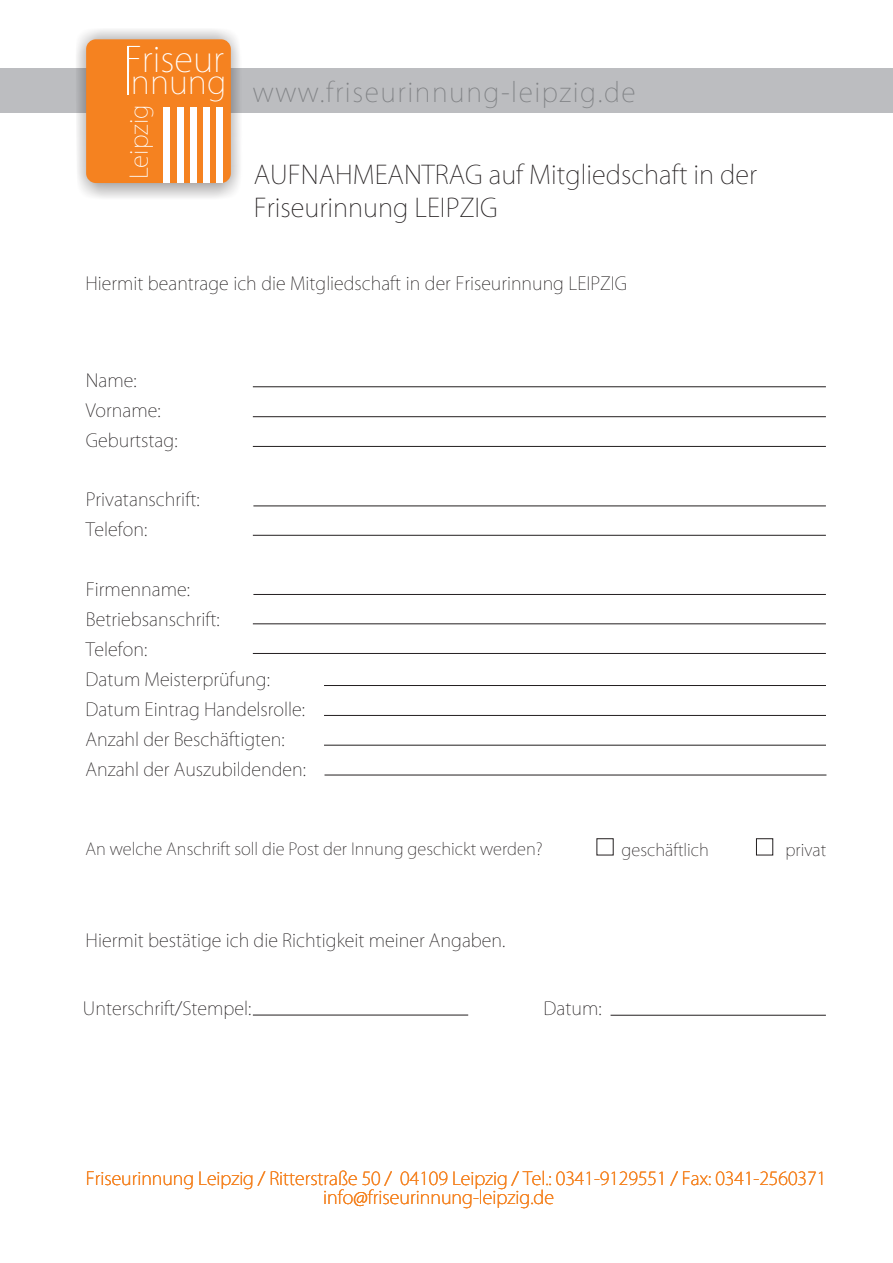
<style>
.page{position:relative;width:893px;height:1263px;background:#fff}
.page>*{position:absolute;margin:0;border:0;box-sizing:border-box;transform-origin:0 0}
.t1{font:200 34.5px "Koz Go Pro";color:#fff}
.t2{font:200 32.25px "Koz Go Pro";color:#fff}
.t3{font:200 26.55px "Koz Go Pro";letter-spacing:.06em;color:#808285}
.t4{font:200 25.5px/33.3px "Koz Go Pro";color:#231f20}
.t5{font:200 24px "Koz Go Pro";color:#fff}
.t6{font:200 18px/29.8px "Koz Go Pro";color:#231f20}
.t7{font:200 18px "Koz Go Pro";color:#f58220}
.t8{font:200 17.85px "Koz Go Pro";color:#f58220}
.t9{font:200 16.5px "Koz Go Pro";color:#231f20}
</style>
<div class="page">
<div style="left:0;top:69px;width:893px;height:44px;background:#bcbdc0"></div>
<svg style="left:75px;top:29px;width:168px;height:169px"></svg>
<div style="left:86px;top:39px;width:145px;height:144px;background:#f58220;border-radius:10px"></div>
<div style="left:216px;top:107px;width:7px;height:76px;background:#fff"></div>
<div style="left:203px;top:107px;width:7px;height:76px;background:#fff"></div>
<div style="left:190px;top:107px;width:7px;height:76px;background:#fff"></div>
<div style="left:177px;top:107px;width:6px;height:76px;background:#fff"></div>
<div style="left:164px;top:107px;width:6px;height:76px;background:#fff"></div>
<hr style="left:127px;top:46px;width:2px;height:48px;background:#fff">
<hr style="left:253px;top:386px;width:573px;height:1px;background:#231f20">
<hr style="left:253px;top:416px;width:573px;height:1px;background:#231f20">
<hr style="left:253px;top:446px;width:573px;height:1px;background:#231f20">
<hr style="left:253px;top:506px;width:573px;height:1px;background:#231f20">
<hr style="left:253px;top:535px;width:573px;height:1px;background:#231f20">
<hr style="left:324px;top:685px;width:502px;height:1px;background:#231f20">
<hr style="left:324px;top:715px;width:502px;height:1px;background:#231f20">
<hr style="left:324px;top:745px;width:502px;height:1px;background:#231f20">
<hr style="left:324px;top:775px;width:502px;height:1px;background:#231f20">
<div style="left:756px;top:838px;width:17px;height:17px;border:1px solid #231f20"></div>
<hr style="left:253px;top:1015px;width:215px;height:1px;background:#231f20">
<hr style="left:611px;top:1015px;width:215px;height:1px;background:#231f20">
<hr style="left:253px;top:594px;width:573px;height:1px;background:#231f20">
<hr style="left:253px;top:624px;width:573px;height:1px;background:#231f20">
<hr style="left:253px;top:653px;width:573px;height:1px;background:#231f20">
<h1 class="t1" style="left:124px;top:41px;width:101px">Friseur</h1>
<h3 class="t5" style="left:127px;top:179px;width:76px;rotate:-90deg">Leipzig</h3>
<h2 class="t2" style="left:131px;top:66px;width:97px">nnung</h2>
<h3 class="t3" style="left:253px;top:79px;width:384px">www.friseurinnung-leipzig.de</h3>
<h3 class="t4" style="left:254px;top:158px;width:505px">AUFNAHMEANTRAG auf Mitgliedschaft in der<br>Friseurinnung LEIPZIG</h3>
<p class="t6" style="left:86px;top:268px;width:543px">Hiermit beantrage ich die Mitgliedschaft in der Friseurinnung LEIPZIG</p>
<p class="t6" style="left:86px;top:365px;width:93px">Name:<br>Vorname:<br>Geburtstag:</p>
<p class="t6" style="left:86px;top:484px;width:115px">Privatanschrift:<br>Telefon:</p>
<p class="t6" style="left:86px;top:574px;width:135px">Firmenname:<br>Betriebsanschrift:<br>Telefon:</p>
<p class="t6" style="left:86px;top:665px;width:222px">Datum Meisterprüfung:<br>Datum Eintrag Handelsrolle:<br>Anzahl der Beschäftigten:<br>Anzahl der Auszubildenden:</p>
<p class="t9" style="left:86px;top:840px;width:459px">An welche Anschrift soll die Post der Innung geschickt werden?</p>
<p class="t9" style="left:621px;top:841px;width:89px">geschäftlich</p>
<p class="t9" style="left:785px;top:841px;width:42px">privat</p>
<p class="t6" style="left:86px;top:925px;width:421px">Hiermit bestätige ich die Richtigkeit meiner Angaben.</p>
<p class="t6" style="left:83px;top:993px;width:170px">Unterschrift/Stempel:</p>
<p class="t6" style="left:544px;top:993px;width:60px">Datum:</p>
<p class="t8" style="left:86px;top:1169px;width:742px">Friseurinnung Leipzig / Ritterstraße 50 / 04109 Leipzig / Tel.: 0341-9129551 / Fax: 0341-2560371</p>
<p class="t7" style="left:323px;top:1188px;width:232px">info@friseurinnung-leipzig.de</p>
</div>
